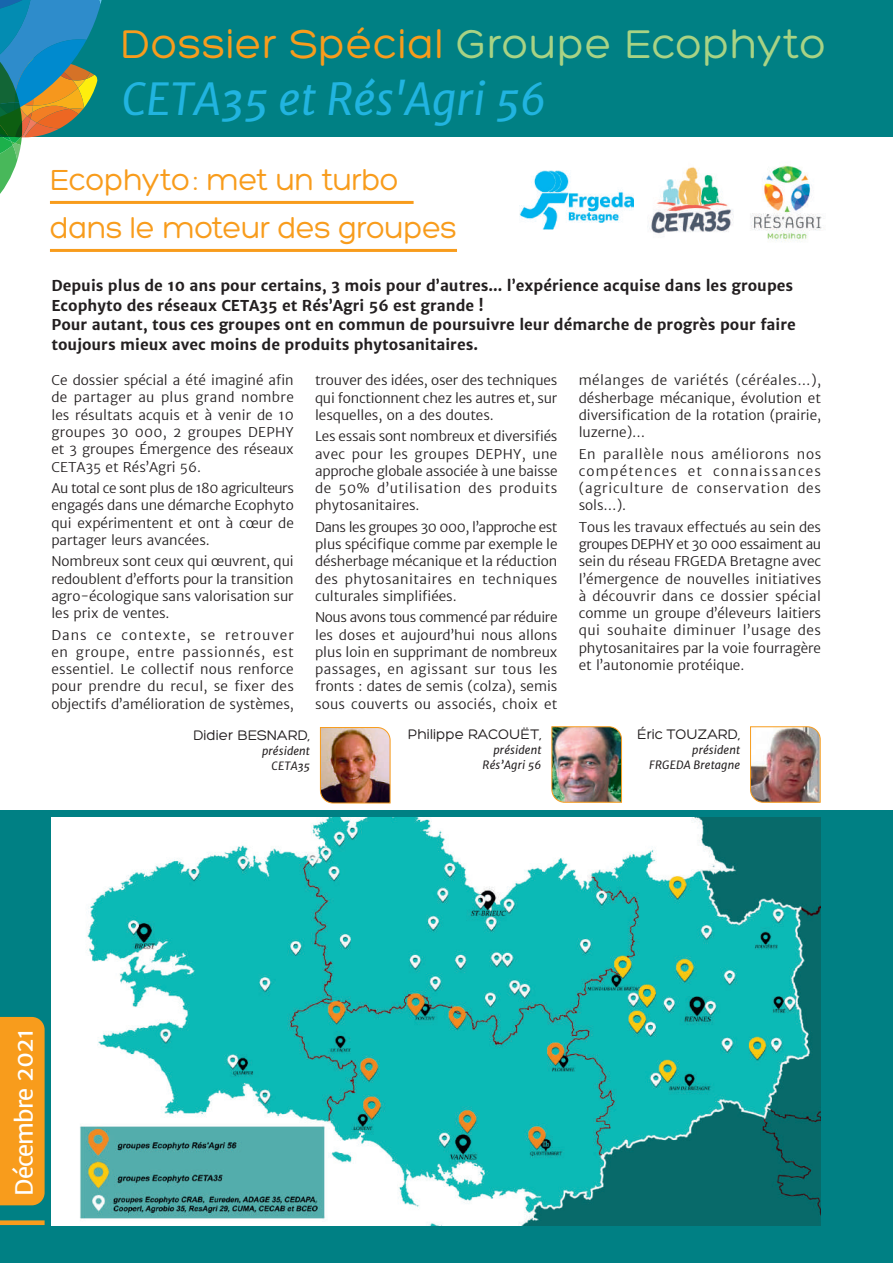
<style>
.page{position:relative;width:893px;height:1263px;background:#fff}
.page>*{position:absolute;margin:0;border:0;box-sizing:border-box;transform-origin:0 0}
.t1{font:43.5px "Hero";letter-spacing:.01em;color:#f89c1c}
.t2{font:italic 43.5px "Merriweather Sans";color:#21b4e0}
.t3{font:31.5px/48px "Hero";letter-spacing:-.02em;color:#f89c1c}
.t4{font:23.85px "Merriweather Sans";letter-spacing:-.04em;color:#fff}
.t5{font:700 15px/19.5px "Merriweather Sans";color:#231f20}
.t6{font:15px "Hero";color:#231f20}
.t7{font:300 13.5px/17.2px "Merriweather Sans";color:#231f20;text-align:justify}
.t8{font:italic 11.25px/15px "Merriweather Sans";letter-spacing:.01em;color:#231f20;text-align:right}
.s1{color:#a9d384}
</style>
<div class="page">
<div style="left:0;top:0;width:893px;height:137px;background:#008084"></div>
<div style="left:0;top:810px;width:893px;height:453px;background:#008084"></div>
<img style="left:51px;top:817px;width:770px;height:408px">
<svg style="left:0;top:0;width:109px;height:201px"></svg>
<hr style="left:50px;top:201px;width:364px;height:3px;background:#f89c1c">
<hr style="left:50px;top:249px;width:407px;height:3px;background:#f89c1c">
<img style="left:320px;top:727px;width:71px;height:77px">
<img style="left:551px;top:726px;width:71px;height:77px">
<img style="left:750px;top:726px;width:71px;height:77px">
<img style="left:519px;top:171px;width:115px;height:59px">
<img style="left:750px;top:165px;width:72px;height:77px">
<img style="left:649px;top:167px;width:85px;height:70px">
<div style="left:0;top:1017px;width:45px;height:188px;background:#f89c1c"></div>
<svg style="left:0;top:1220px;width:45px;height:5px"></svg>
<h1 class="t1" style="left:122px;top:22px;width:705px">Dossier Spécial <span class="s1">Groupe Ecophyto</span></h1>
<h1 class="t2" style="left:122px;top:71px;width:426px">CETA35 et Rés'Agri 56</h1>
<h2 class="t3" style="left:50px;top:156px;width:409px">Ecophyto: met un turbo dans le moteur des groupes</h2>
<p class="t5" style="left:51px;top:276px;width:746px">Depuis plus de 10 ans pour certains, 3 mois pour d’autres… l’expérience acquise dans les groupes Ecophyto des réseaux CETA35 et Rés’Agri 56 est grande !<br>Pour autant, tous ces groupes ont en commun de poursuivre leur démarche de progrès pour faire toujours mieux avec moins de produits phytosanitaires.</p>
<p class="t7" style="left:51px;top:372px;width:244px">Ce dossier spécial a été imaginé afin de partager au plus grand nombre les résultats acquis et à venir de 10 groupes 30 000, 2 groupes DEPHY et 3 groupes Émergence des réseaux CETA35 et Rés’Agri 56.</p>
<p class="t7" style="left:51px;top:479px;width:244px">Au total ce sont plus de 180 agriculteurs engagés dans une démarche Ecophyto qui expérimentent et ont à cœur de partager leurs avancées.</p>
<p class="t7" style="left:51px;top:553px;width:244px">Nombreux sont ceux qui œuvrent, qui redoublent d’efforts pour la transition agro-écologique sans valorisation sur les prix de ventes.</p>
<p class="t7" style="left:51px;top:626px;width:244px">Dans ce contexte, se retrouver en groupe, entre passionnés, est essentiel. Le collectif nous renforce pour prendre du recul, se fixer des objectifs d’amélioration de systèmes,</p>
<p class="t7" style="left:315px;top:372px;width:244px">trouver des idées, oser des techniques qui fonctionnent chez les autres et, sur lesquelles, on a des doutes.</p>
<p class="t7" style="left:315px;top:428px;width:244px">Les essais sont nombreux et diversifiés avec pour les groupes DEPHY, une approche globale associée à une baisse de 50% d’utilisation des produits phytosanitaires.</p>
<p class="t7" style="left:315px;top:518px;width:244px">Dans les groupes 30 000, l’approche est plus spécifique comme par exemple le désherbage mécanique et la réduction des phytosanitaires en techniques culturales simplifiées.</p>
<p class="t7" style="left:315px;top:609px;width:244px">Nous avons tous commencé par réduire les doses et aujourd’hui nous allons plus loin en supprimant de nombreux passages, en agissant sur tous les fronts : dates de semis (colza), semis sous couverts ou associés, choix et</p>
<p class="t6" style="left:194px;top:727px;width:118px">Didier BESNARD,</p>
<p class="t8" style="left:262px;top:743px;width:50px">président<br>CETA35</p>
<p class="t6" style="left:408px;top:727px;width:135px">Philippe RACOUËT,</p>
<p class="t8" style="left:483px;top:742px;width:60px">président<br>Rés’Agri 56</p>
<p class="t7" style="left:579px;top:372px;width:244px">mélanges de variétés (céréales…), désherbage mécanique, évolution et diversification de la rotation (prairie, luzerne)…</p>
<p class="t7" style="left:579px;top:445px;width:244px">En parallèle nous améliorons nos compétences et connaissances (agriculture de conservation des sols…).</p>
<p class="t7" style="left:579px;top:518px;width:244px">Tous les travaux effectués au sein des groupes DEPHY et 30 000 essaiment au sein du réseau FRGEDA Bretagne avec l’émergence de nouvelles initiatives à découvrir dans ce dossier spécial comme un groupe d’éleveurs laitiers qui souhaite diminuer l’usage des phytosanitaires par la voie fourragère et l’autonomie protéique.</p>
<p class="t6" style="left:637px;top:727px;width:105px">Éric TOUZARD,</p>
<p class="t8" style="left:649px;top:742px;width:92px">président<br>FRGEDA Bretagne</p>
<h3 class="t4" style="left:9px;top:1195px;width:169px;rotate:-90deg">Décembre 2021</h3>
</div>
